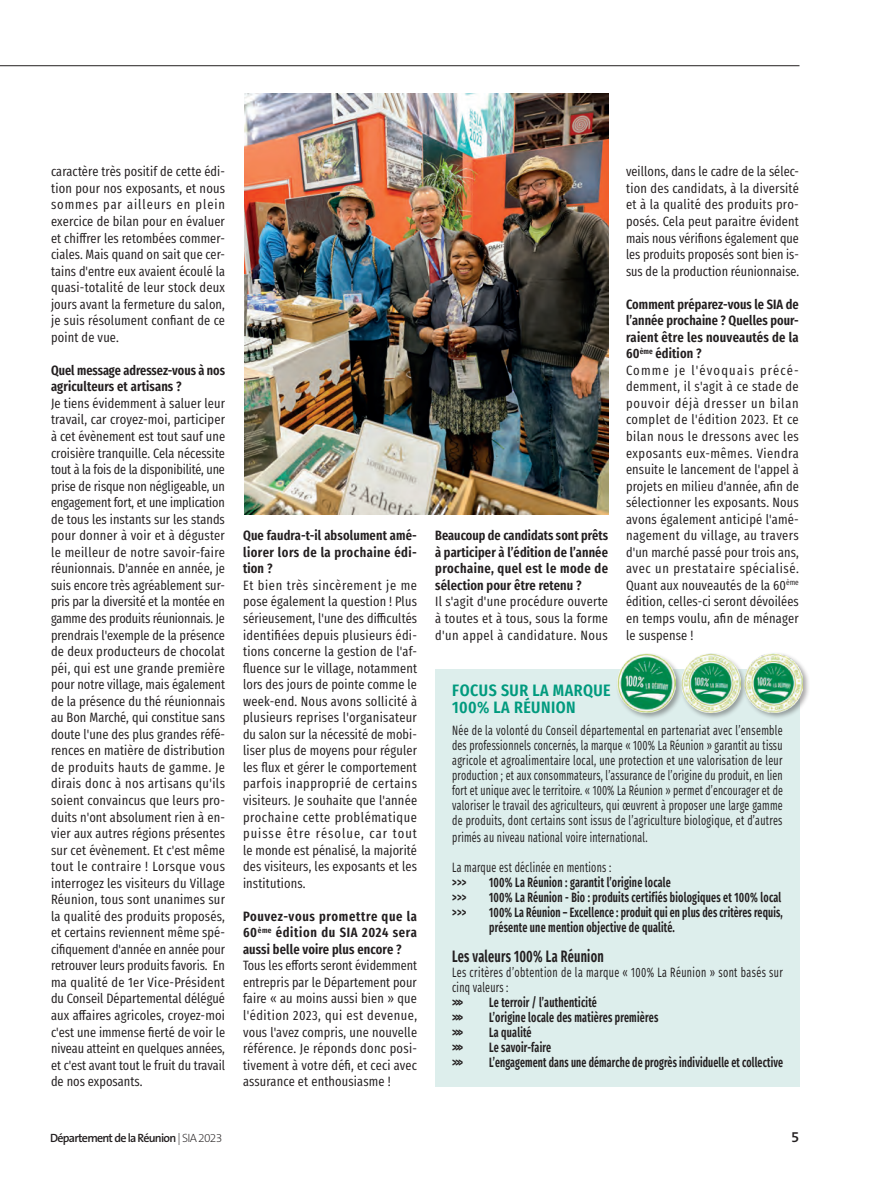
<style>
.page{position:relative;width:872px;height:1183px;background:#fff}
.page>*{position:absolute;margin:0;border:0;box-sizing:border-box;transform-origin:0 0}
.t1{font:600 16.5px/16.5px "Fira Sans Condensed";letter-spacing:.03em;color:#009a7e}
.t2{font:600 16.5px "Fira Sans Compressed";letter-spacing:.02em;color:#231f20;scale:.8 1}
.t3{font:600 15px "The Sans B6";color:#231f20}
.t4{font:13.5px/16.5px "Fira Sans Compressed";letter-spacing:.015em;color:#231f20;text-align:justify}
.t5{font:13.5px/15px "Fira Sans Compressed";letter-spacing:.015em;color:#231f20;text-align:justify;scale:.81 1}
.t6{font:600 13.5px/16.5px "Fira Sans Compressed";letter-spacing:.015em;color:#231f20;text-align:justify}
.t7{font:600 13.5px "Fira Sans Compressed";letter-spacing:.015em;color:#231f20;scale:.8 1}
.t8{font:600 13.5px/15px "Fira Sans Compressed";letter-spacing:.015em;color:#231f20;scale:.79 1}
.t9{font:13.5px "Fira Sans Compressed";letter-spacing:.015em;color:#231f20;scale:.8 1}
.t10{font:13.5px/15px "Fira Sans Compressed";letter-spacing:.035em;color:#231f20;scale:.81 1}
.t11{font:600 12px "The Sans B6";letter-spacing:-.06em;color:#231f20}
.s1{font-weight:600}
.s2{font-family:"The Sans B2";font-weight:200}
</style>
<div class="page">
<hr style="left:0;top:65px;width:799px;height:1px;background:#231f20">
<img style="left:244px;top:94px;width:364px;height:420px">
<div style="left:435px;top:668px;width:364px;height:417px;background:#ddeeec"></div>
<div style="left:742px;top:651px;width:68px;height:69px;background:#231f20;opacity:.4"></div>
<img style="left:747px;top:653px;width:56px;height:59px">
<div style="left:679px;top:652px;width:68px;height:68px;background:#231f20;opacity:.4"></div>
<img style="left:683px;top:653px;width:57px;height:59px">
<div style="left:615px;top:652px;width:68px;height:68px;background:#231f20;opacity:.4"></div>
<img style="left:617px;top:653px;width:59px;height:59px">
<p class="t4" style="left:51px;top:163px;width:176px">caractère très positif de cette édi&shy;tion pour nos exposants, et nous sommes par ailleurs en plein exercice de bilan pour en évaluer et chiffrer les retombées commer&shy;ciales. Mais quand on sait que cer&shy;tains d'entre eux avaient écoulé la quasi-totalité de leur stock deux jours avant la fermeture du salon, je suis résolument confiant de ce point de vue.</p>
<p class="t6" style="left:51px;top:361px;width:175px">Quel message adressez-vous à nos agriculteurs et artisans ?</p>
<p class="t4" style="left:51px;top:394px;width:176px">Je tiens évidemment à saluer leur travail, car croyez-moi, participer à cet évènement est tout sauf une croisière tranquille. Cela nécessite tout à la fois de la disponibilité, une prise de risque non négligeable, un engagement fort, et une implication de tous les instants sur les stands pour donner à voir et à déguster le meilleur de notre savoir-faire réunionnais. D'année en année, je suis encore très agréablement sur&shy;pris par la diversité et la montée en gamme des produits réunionnais. Je prendrais l'exemple de la présence de deux producteurs de chocolat péi, qui est une grande première pour notre village, mais également de la présence du thé réunionnais au Bon Marché, qui constitue sans doute l'une des plus grandes réfé&shy;rences en matière de distribution de produits hauts de gamme. Je dirais donc à nos artisans qu'ils soient convaincus que leurs pro&shy;duits n'ont absolument rien à en&shy;vier aux autres régions présentes sur cet évènement. Et c'est même tout le contraire ! Lorsque vous interrogez les visiteurs du Village Réunion, tous sont unanimes sur la qualité des produits proposés, et certains reviennent même spé&shy;cifiquement d'année en année pour retrouver leurs produits favoris. En ma qualité de 1er Vice-Président du Conseil Départemental délégué aux affaires agricoles, croyez-moi c'est une immense fierté de voir le niveau atteint en quelques années, et c'est avant tout le fruit du travail de nos exposants.</p>
<p class="t6" style="left:243px;top:526px;width:175px">Que faudra-t-il absolument amé&shy;liorer lors de la prochaine édi&shy;tion ?</p>
<p class="t4" style="left:243px;top:576px;width:176px">Et bien très sincèrement je me pose également la question ! Plus sérieusement, l'une des difficultés identifiées depuis plusieurs édi&shy;tions concerne la gestion de l'af&shy;fluence sur le village, notamment lors des jours de pointe comme le week-end. Nous avons sollicité à plusieurs reprises l'organisateur du salon sur la nécessité de mobi&shy;liser plus de moyens pour réguler les flux et gérer le comportement parfois inapproprié de certains visiteurs. Je souhaite que l'année prochaine cette problématique puisse être résolue, car tout le monde est pénalisé, la majorité des visiteurs, les exposants et les institutions.</p>
<p class="t6" style="left:243px;top:906px;width:175px">Pouvez-vous promettre que la 60<sup>ème</sup> édition du SIA 2024 sera aussi belle voire plus encore ?</p>
<p class="t4" style="left:243px;top:956px;width:176px">Tous les efforts seront évidemment entrepris par le Département pour faire « au moins aussi bien » que l'édition 2023, qui est devenue, vous l'avez compris, une nouvelle référence. Je réponds donc posi&shy;tivement à votre défi, et ceci avec assurance et enthousiasme !</p>
<p class="t6" style="left:435px;top:526px;width:174px">Beaucoup de candidats sont prêts à participer à l’édition de l’année prochaine, quel est le mode de sélection pour être retenu ?</p>
<p class="t4" style="left:435px;top:593px;width:174px">Il s'agit d'une procédure ouverte à toutes et à tous, sous la forme d'un appel à candidature. Nous</p>
<p class="t4" style="left:626px;top:163px;width:175px">veillons, dans le cadre de la sélec&shy;tion des candidats, à la diversité et à la qualité des produits pro&shy;posés. Cela peut paraitre évident mais nous vérifions également que les produits proposés sont bien is&shy;sus de la production réunionnaise.</p>
<p class="t4" style="left:626px;top:295px;width:174px;text-align:left"><span class="s1">Comment préparez-vous le SIA de l’année prochaine ? Quelles pour&shy;raient être les nouveautés de la<br>60</span><sup>ème</sup> <span class="s1">édition ?<br></span>Comme je l'évoquais précé&shy;demment, il s'agit à ce stade de pouvoir déjà dresser un bilan complet de l'édition 2023. Et ce bilan nous le dressons avec les exposants eux-mêmes. Viendra ensuite le lancement de l'appel à projets en milieu d'année, afin de sélectionner les exposants. Nous avons également anticipé l'amé&shy;nagement du village, au travers d'un marché passé pour trois ans, avec un prestataire spécialisé.<br>Quant aux nouveautés de la 60<sup>ème </sup>édition, celles-ci seront dévoilées en temps voulu, afin de ménager le suspense !</p>
<p class="t1" style="left:452px;top:680px;width:160px">FOCUS SUR LA MARQUE<br>100% LA RÉUNION</p>
<p class="t5" style="left:452px;top:722px;width:410px">Née de la volonté du Conseil départemental en partenariat avec l’ensemble des professionnels concernés, la marque « 100% La Réunion » garantit au tissu agricole et agroalimentaire local, une protection et une valorisation de leur production ; et aux consommateurs, l’assurance de l’origine du produit, en lien fort et unique avec le territoire. « 100% La Réunion » permet d’encourager et de valoriser le travail des agriculteurs, qui œuvrent à proposer une large gamme de produits, dont certains sont issus de l’agriculture biologique, et d’autres</p>
<p class="t9" style="left:452px;top:826px;width:246px">primés au niveau national voire international.</p>
<p class="t9" style="left:452px;top:856px;width:200px">La marque est déclinée en mentions :</p>
<p class="t7" style="left:452px;top:870px;width:19px">&gt;&gt;&gt;</p>
<p class="t7" style="left:489px;top:870px;width:229px">100% La Réunion : garantit l’origine locale</p>
<p class="t7" style="left:452px;top:885px;width:19px">&gt;&gt;&gt;</p>
<p class="t7" style="left:489px;top:885px;width:367px">100% La Réunion - Bio : produits certifiés biologiques et 100% local</p>
<p class="t8" style="left:452px;top:903px;width:20px">&gt;&gt;&gt;</p>
<p class="t8" style="left:489px;top:903px;width:373px">100% La Réunion – Excellence : produit qui en plus des critères requis, présente une mention objective de qualité.</p>
<p class="t2" style="left:452px;top:942px;width:191px">Les valeurs 100% La Réunion</p>
<p class="t10" style="left:452px;top:964px;width:410px">Les critères d’obtention de la marque « 100% La Réunion » sont basés sur cinq valeurs :</p>
<p class="t7" style="left:452px;top:990px;width:15px">&gt;&gt;&gt;</p>
<p class="t7" style="left:489px;top:990px;width:136px">Le terroir / l’authenticité</p>
<p class="t7" style="left:452px;top:1005px;width:15px">&gt;&gt;&gt;</p>
<p class="t7" style="left:489px;top:1005px;width:213px">L’origine locale des matières premières</p>
<p class="t7" style="left:452px;top:1020px;width:15px">&gt;&gt;&gt;</p>
<p class="t7" style="left:489px;top:1020px;width:55px">La qualité</p>
<p class="t7" style="left:452px;top:1035px;width:15px">&gt;&gt;&gt;</p>
<p class="t7" style="left:489px;top:1035px;width:79px">Le savoir-faire</p>
<p class="t8" style="left:452px;top:1053px;width:15px">&gt;&gt;&gt;</p>
<p class="t8" style="left:489px;top:1053px;width:373px">L’engagement dans une démarche de progrès individuelle et collective</p>
<p class="t11" style="left:50px;top:1131px;width:174px">Département de la Réunion <span class="s2">| SIA 2023</span></p>
<p class="t3" style="left:791px;top:1128px;width:10px">5</p>
</div>
